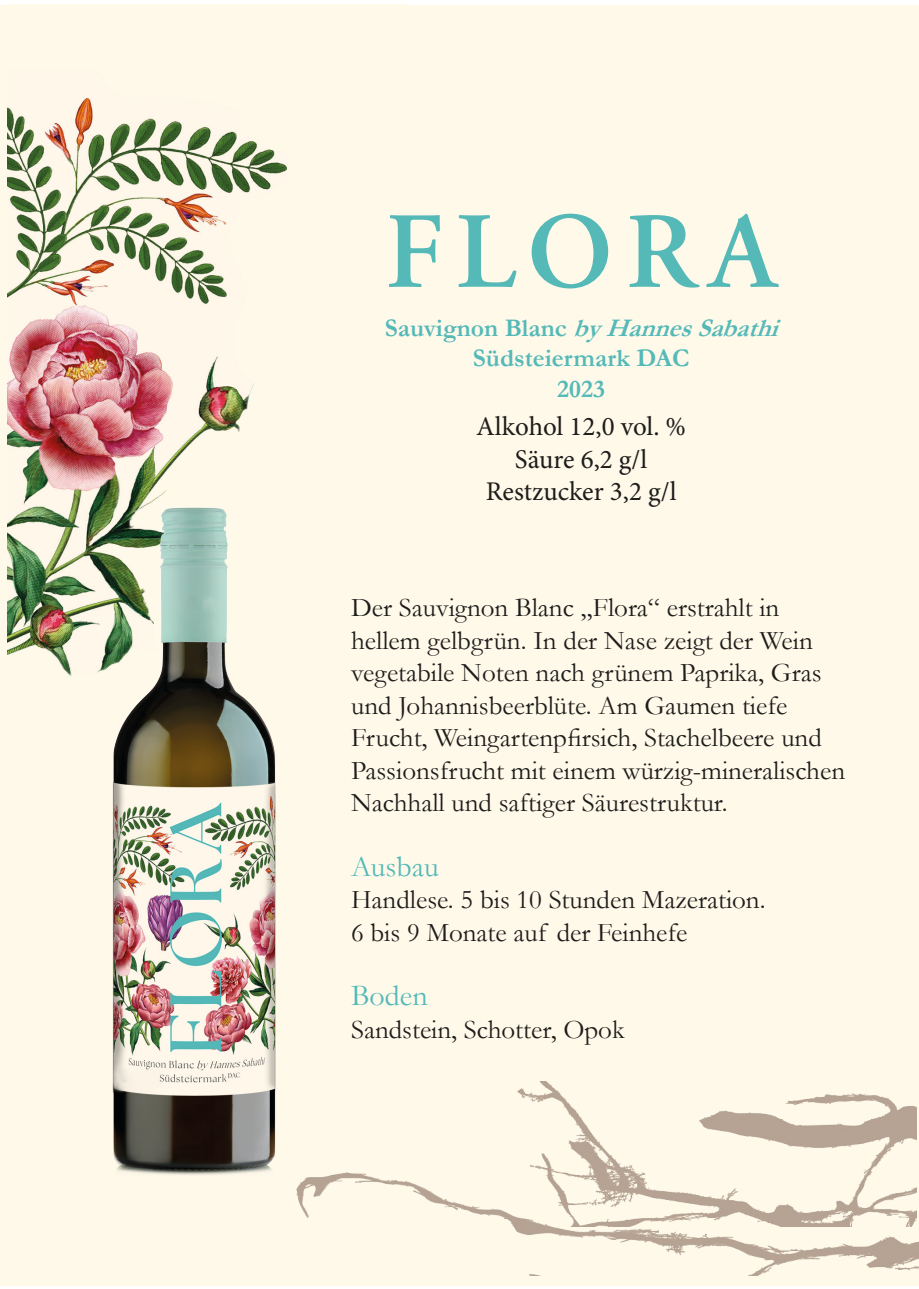
<style>
.page{position:relative;width:919px;height:1289px;background:#fff}
.page>*{position:absolute;margin:0;border:0;box-sizing:border-box;transform-origin:0 0}
.t1{font:600 108px "Adobe Garamond Pro";letter-spacing:.12em;color:#54b9b7}
.t2{font:30px "Garamond";color:#54b9b7}
.t3{font:27px/32.4px "Garamond";color:#1d1d1b}
.t4{font:27px "Minion Pro";color:#1d1d1b}
.t5{font:italic 700 25.5px "Garamond";color:#54b9b7}
.t6{font:700 25.5px "Garamond";color:#54b9b7}
.s1{font-style:normal}
</style>
<div class="page">
<div style="left:0;top:5px;width:918px;height:1280px;background:#fff9ea"></div>
<div style="left:7px;top:4px;width:400px;height:734px;background:#fff9ea"></div>
<img style="left:7px;top:98px;width:280px;height:578px">
<img style="left:107px;top:508px;width:174px;height:667px">
<svg style="left:235px;top:103px;width:52px;height:50px"></svg>
<img style="left:296px;top:1172px;width:622px;height:102px">
<svg style="left:495px;top:1107px;width:422px;height:130px"></svg>
<svg style="left:904px;top:1140px;width:14px;height:108px"></svg>
<img style="left:485px;top:1081px;width:431px;height:145px">
<p class="t1" style="left:385px;top:190px;width:394px">FLORA</p>
<p class="t5" style="left:385px;top:310px;width:406px"><span class="s1">S a u v i g n o n B l a n c</span> byHannesSabathi</p>
<p class="t6" style="left:473px;top:341px;width:218px">Südsteiermark DAC</p>
<p class="t6" style="left:557px;top:371px;width:49px">2023</p>
<p class="t4" style="left:476px;top:409px;width:211px">Alkohol 12,0 vol. %</p>
<p class="t4" style="left:515px;top:441px;width:134px">Säure 6,2 g/l</p>
<p class="t4" style="left:485px;top:473px;width:192px">Restzucker 3,2 g/l</p>
<p class="t3" style="left:351px;top:591px;width:495px">Der Sauvignon Blanc „Flora“ erstrahlt in hellem gelbgrün. In der Nase zeigt der Wein vegetabile Noten nach grünem Paprika, Gras und Johannisbeerblüte. Am Gaumen tiefe Frucht, Weingartenpfirsich, Stachelbeere und Passionsfrucht mit einem würzig-mineralischen Nachhall und saftiger Säurestruktur.</p>
<p class="t2" style="left:351px;top:846px;width:89px">Ausbau</p>
<p class="t3" style="left:351px;top:882px;width:416px">Handlese. 5 bis 10 Stunden Mazeration.</p>
<p class="t3" style="left:351px;top:915px;width:338px">6 bis 9 Monate auf der Feinhefe</p>
<p class="t2" style="left:351px;top:975px;width:78px">Boden</p>
<p class="t3" style="left:351px;top:1012px;width:275px">Sandstein, Schotter, Opok</p>
</div>
